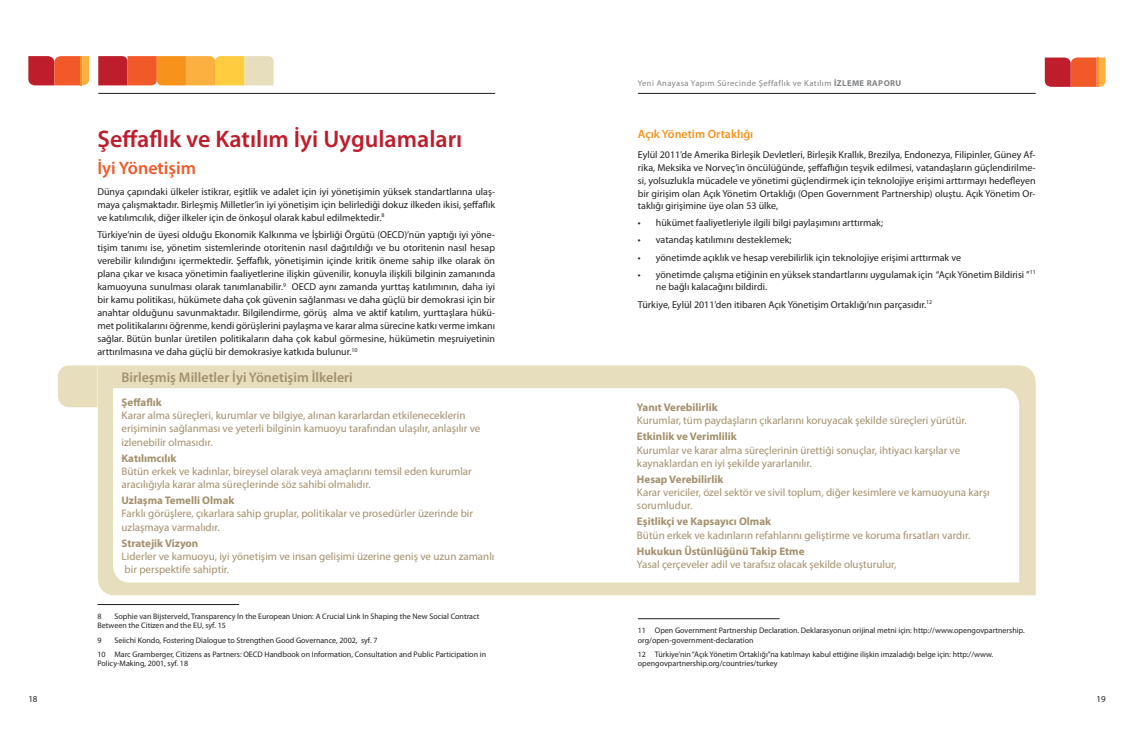
<style>
.page{position:relative;width:1134px;height:738px;background:#fff}
.page>*{position:absolute;margin:0;border:0;box-sizing:border-box;transform-origin:0 0}
.t1{font:600 24px "Myriad Pro";color:#be1d2c}
.Paragraph_Style_2{font:600 18px "Myriad Pro";color:#f15929}
.t2{font:600 14px "Myriad Pro";color:#a4906d}
.Paragraph_Style_3{font:600 12px "Myriad Pro";color:#f7931d}
.t3{font:11px/13.2px "Myriad Pro";color:#a4906d}
.t4{font:700 11px "Myriad Pro";color:#a4906d}
.t5{font:10px/13px "Myriad Pro";color:#231f20;text-align:justify}
.t6{font:9px "Myriad Pro";color:#231f20}
.t7{font:8.5px "Myriad Pro";letter-spacing:.05em;color:#808285}
.footnote{font:8px/9.6px "Myriad Pro";color:#231f20}
.s1{font-weight:700}
</style>
<div class="page">
<svg style="left:98px;top:56px;width:176px;height:29px;background:#eb924a"></svg>
<hr style="left:98px;top:93px;width:397px;height:1px;background:#231f20">
<hr style="left:638px;top:93px;width:398px;height:1px;background:#231f20">
<svg style="left:28px;top:56px;width:61px;height:29px;background:#dc4e33"></svg>
<hr style="left:80px;top:56px;width:2px;height:29px;background:#f7931d">
<svg style="left:1045px;top:57px;width:61px;height:30px;background:#de5337"></svg>
<hr style="left:1097px;top:57px;width:1px;height:30px;background:#f7931d">
<hr style="left:638px;top:618px;width:142px;height:1px;background:#231f20">
<div style="left:58px;top:365px;width:39px;height:42px;background:#e6debd"></div>
<div style="left:98px;top:365px;width:938px;height:230px;background:#e6debd"></div>
<svg style="left:113px;top:388px;width:906px;height:194px"></svg>
<hr style="left:97px;top:604px;width:142px;height:1px;background:#231f20">
<p class="t1" style="left:97px;top:124px;width:366px">Şeffaflık ve Katılım İyi Uygulamaları</p>
<p class="Paragraph_Style_2" style="left:97px;top:157px;width:100px">İyi Yönetişim</p>
<p class="t5" style="left:97px;top:184px;width:399px">Dünya çapındaki ülkeler istikrar, eşitlik ve adalet için iyi yönetişimin yüksek standartlarına ulaş&shy;maya çalışmaktadır. Birleşmiş Milletler’in iyi yönetişim için belirlediği dokuz ilkeden ikisi, şeffaflık ve katılımcılık, diğer ilkeler için de önkoşul olarak kabul edilmektedir.<sup>8</sup></p>
<p class="t5" style="left:97px;top:228px;width:399px">Türkiye’nin de üyesi olduğu Ekonomik Kalkınma ve İşbirliği Örgütü (OECD)’nün yaptığı iyi yöne&shy;tişim tanımı ise, yönetim sistemlerinde otoritenin nasıl dağıtıldığı ve bu otoritenin nasıl hesap verebilir kılındığını içermektedir. Şeffaflık, yönetişimin içinde kritik öneme sahip ilke olarak ön plana çıkar ve kısaca yönetimin faaliyetlerine ilişkin güvenilir, konuyla ilişkili bilginin zamanında kamuoyuna sunulması olarak tanımlanabilir.<sup>9</sup> OECD aynı zamanda yurttaş katılımının, daha iyi bir kamu politikası, hükümete daha çok güvenin sağlanması ve daha güçlü bir demokrasi için bir anahtar olduğunu savunmaktadır. Bilgilendirme, görüş alma ve aktif katılım, yurttaşlara hükü&shy;met politikalarını öğrenme, kendi görüşlerini paylaşma ve karar alma sürecine katkı verme imkanı sağlar. Bütün bunlar üretilen politikaların daha çok kabul görmesine, hükümetin meşruiyetinin arttırılmasına ve daha güçlü bir demokrasiye katkıda bulunur.<sup>10</sup></p>
<p class="t2" style="left:121px;top:367px;width:233px">Birleşmiş Milletler İyi Yönetişim İlkeleri</p>
<p class="t4" style="left:122px;top:395px;width:42px">Şeffaflık</p>
<p class="t3" style="left:122px;top:408px;width:360px">Karar alma süreçleri, kurumlar ve bilgiye, alınan kararlardan etkileneceklerin erişiminin sağlanması ve yeterli bilginin kamuoyu tarafından ulaşılır, anlaşılır ve izlenebilir olmasıdır.</p>
<p class="t4" style="left:122px;top:450px;width:57px">Katılımcılık</p>
<p class="t3" style="left:122px;top:464px;width:352px">Bütün erkek ve kadınlar, bireysel olarak veya amaçlarını temsil eden kurumlar aracılığıyla karar alma süreçlerinde söz sahibi olmalıdır.</p>
<p class="t4" style="left:122px;top:493px;width:114px">Uzlaşma Temelli Olmak</p>
<p class="t3" style="left:122px;top:506px;width:353px">Farklı görüşlere, çıkarlara sahip gruplar, politikalar ve prosedürler üzerinde bir uzlaşmaya varmalıdır.</p>
<p class="t4" style="left:122px;top:535px;width:78px">Stratejik Vizyon</p>
<p class="t3" style="left:122px;top:549px;width:374px">Liderler ve kamuoyu, iyi yönetişim ve insan gelişimi üzerine geniş ve uzun zamanlı bir perspektife sahiptir.</p>
<p class="footnote" style="left:97px;top:610px;width:383px;text-indent:17px">Sophie van Bijsterveld, Transparency In the European Union: A Crucial Link In Shaping the New Social Contract<br>Between the Citizen and the EU, syf. 15</p>
<p class="footnote" style="left:97px;top:634px;width:6px">9</p>
<p class="footnote" style="left:114px;top:634px;width:265px">Seiichi Kondo, Fostering Dialogue to Strengthen Good Governance, 2002, syf. 7</p>
<p class="footnote" style="left:97px;top:648px;width:390px">10 Marc Gramberger, Citizens as Partners: OECD Handbook on Information, Consultation and Public Participation in<br>Policy-Making, 2001, syf. 18</p>
<p class="footnote" style="left:97px;top:610px;width:6px">8</p>
<p class="t7" style="left:638px;top:78px;width:265px">Yeni Anayasa Yapım Sürecinde Şeffaflık ve Katılım <span class="s1">İZLEME RAPORU</span></p>
<p class="Paragraph_Style_3" style="left:638px;top:126px;width:117px">Açık Yönetim Ortaklığı</p>
<p class="t5" style="left:638px;top:148px;width:399px">Eylül 2011’de Amerika Birleşik Devletleri, Birleşik Krallık, Brezilya, Endonezya, Filipinler, Güney Af&shy;rika, Meksika ve Norveç’in öncülüğünde, şeffaflığın teşvik edilmesi, vatandaşların güçlendirilme&shy;si, yolsuzlukla mücadele ve yönetimi güçlendirmek için teknolojiye erişimi arttırmayı hedefleyen bir girişim olan Açık Yönetim Ortaklığı (Open Government Partnership) oluştu. Açık Yönetim Or&shy;taklığı girişimine üye olan 53 ülke,</p>
<p class="t5" style="left:638px;top:216px;width:247px">• hükümet faaliyetleriyle ilgili bilgi paylaşımını arttırmak;</p>
<p class="t5" style="left:638px;top:233px;width:155px">• vatandaş katılımını desteklemek;</p>
<p class="t5" style="left:638px;top:250px;width:325px">• yönetimde açıklık ve hesap verebilirlik için teknolojiye erişimi arttırmak ve</p>
<p class="t5" style="left:656px;top:267px;width:381px;text-indent:-18px">• yönetimde çalışma etiğinin en yüksek standartlarını uygulamak için “Açık Yönetim Bildirisi ”<sup>11 </sup>ne bağlı kalacağını bildirdi.</p>
<p class="t5" style="left:638px;top:297px;width:296px">Türkiye, Eylül 2011’den itibaren Açık Yönetişim Ortaklığı’nın parçasıdır.<sup>12</sup></p>
<p class="t4" style="left:637px;top:400px;width:82px">Yanıt Verebilirlik</p>
<p class="t3" style="left:637px;top:413px;width:331px">Kurumlar, tüm paydaşların çıkarlarını koruyacak şekilde süreçleri yürütür.</p>
<p class="t4" style="left:637px;top:429px;width:101px">Etkinlik ve Verimlilik</p>
<p class="t3" style="left:637px;top:443px;width:325px">Kurumlar ve karar alma süreçlerinin ürettiği sonuçlar, ihtiyacı karşılar ve kaynaklardan en iyi şekilde yararlanılır.</p>
<p class="t4" style="left:637px;top:471px;width:88px">Hesap Verebilirlik</p>
<p class="t3" style="left:637px;top:485px;width:354px">Karar vericiler, özel sektör ve sivil toplum, diğer kesimlere ve kamuoyuna karşı sorumludur.</p>
<p class="t4" style="left:637px;top:514px;width:136px">Eşitlikçi ve Kapsayıcı Olmak</p>
<p class="t3" style="left:637px;top:527px;width:335px">Bütün erkek ve kadınların refahlarını geliştirme ve koruma fırsatları vardır.</p>
<p class="t4" style="left:637px;top:543px;width:169px">Hukukun Üstünlüğünü Takip Etme</p>
<p class="t3" style="left:637px;top:557px;width:261px">Yasal çerçeveler adil ve tarafsız olacak şekilde oluşturulur,</p>
<p class="footnote" style="left:638px;top:624px;width:388px">11 Open Government Partnership Declaration. Deklarasyonun orijinal metni için: http://www.opengovpartnership. org/open-government-declaration</p>
<p class="footnote" style="left:638px;top:648px;width:357px">12 Türkiye’nin “Açık Yönetim Ortaklığı”na katılmayı kabul ettiğine ilişkin imzaladığı belge için: http://www. opengovpartnership.org/countries/turkey</p>
<p class="t6" style="left:28px;top:693px;width:11px">18</p>
<p class="t6" style="left:1096px;top:693px;width:11px">19</p>
</div>
